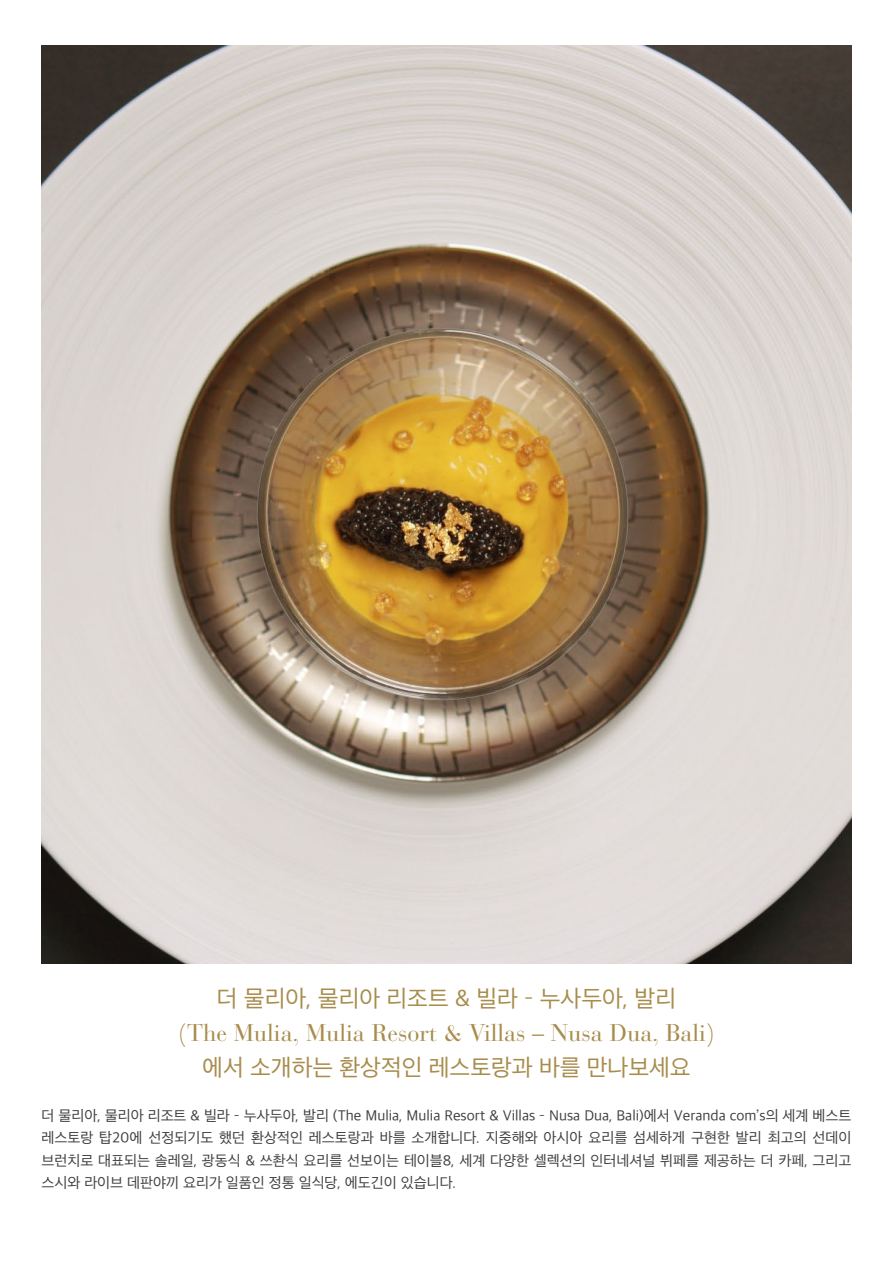
<style>
.page{position:relative;width:893px;height:1263px;background:#fff}
.page>*{position:absolute;margin:0;border:0;box-sizing:border-box;transform-origin:0 0}
.t1{font:24px "Apple SD Gothic Neo";color:#a88c4c}
.t2{font:24px "Bauer Bodoni";color:#a88c4c}
.t3{font:15px/22.5px "Apple SD Gothic Neo";color:#404041;text-align:justify}
</style>
<div class="page">
<img style="left:41px;top:46px;width:810px;height:917px">
<h1 class="t1" style="left:217px;top:985px;width:461px">더 물리아, 물리아 리조트 &amp; 빌라 – 누사두아, 발리</h1>
<h1 class="t2" style="left:178px;top:1019px;width:539px">(The Mulia, Mulia Resort &amp; Villas – Nusa Dua, Bali)</h1>
<h1 class="t1" style="left:202px;top:1054px;width:490px">에서 소개하는 환상적인 레스토랑과 바를 만나보세요</h1>
<p class="t3" style="left:41px;top:1105px;width:812px">더 물리아, 물리아 리조트 &amp; 빌라 – 누사두아, 발리 (The Mulia, Mulia Resort &amp; Villas – Nusa Dua, Bali)에서 Veranda com’s의 세계 베스트 레스토랑 탑20에 선정되기도 했던 환상적인 레스토랑과 바를 소개합니다. 지중해와 아시아 요리를 섬세하게 구현한 발리 최고의 선데이 브런치로 대표되는 솔레일, 광동식 &amp; 쓰촨식 요리를 선보이는 테이블8, 세계 다양한 셀렉션의 인터네셔널 뷔페를 제공하는 더 카페, 그리고 스시와 라이브 데판야끼 요리가 일품인 정통 일식당, 에도긴이 있습니다.</p>
</div>
